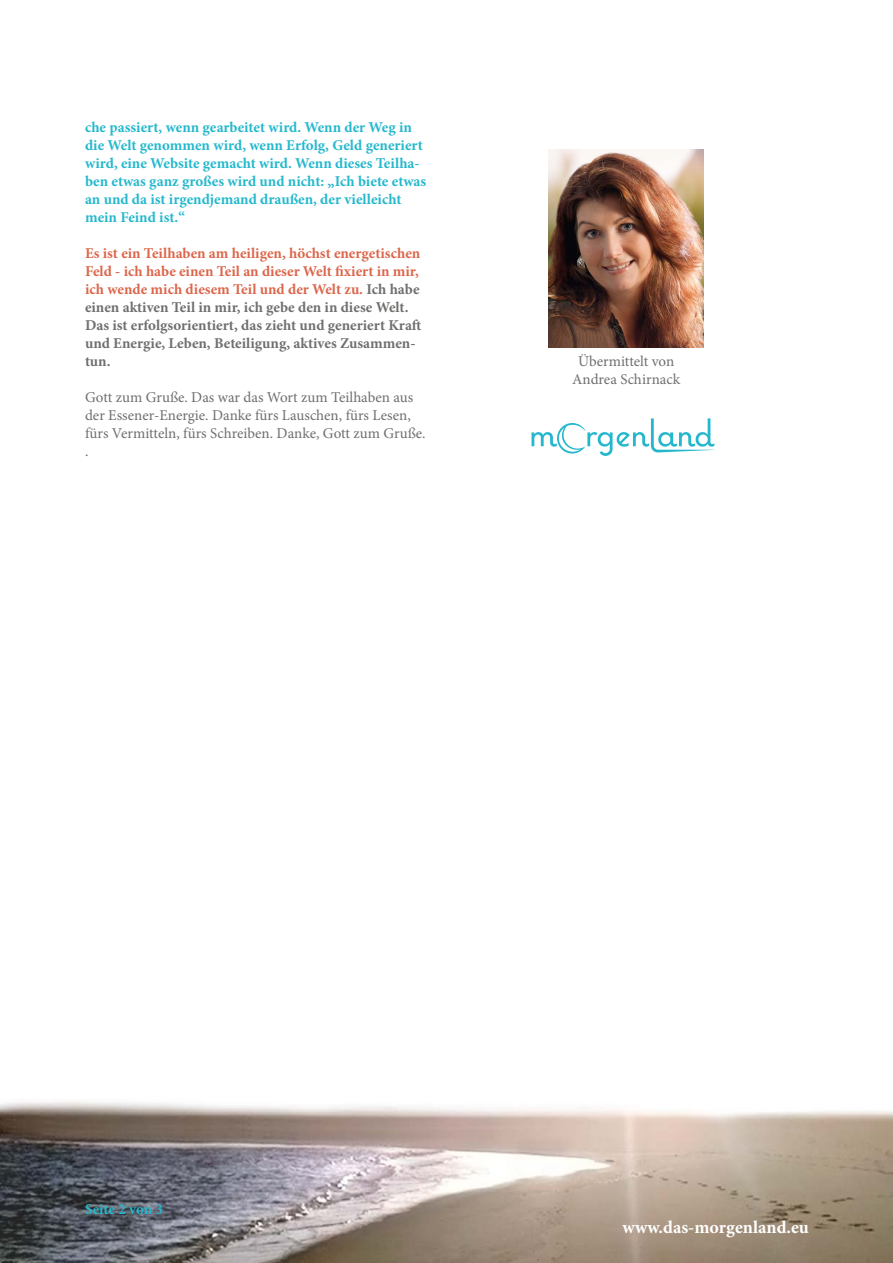
<style>
.page{position:relative;width:893px;height:1263px;background:#fff}
.page>*{position:absolute;margin:0;border:0;box-sizing:border-box;transform-origin:0 0}
.t1{font:700 18px "Minion Pro";color:#fff}
.t2{font:700 15px/18px "Minion Pro";color:#6f6f6e}
.t3{font:700 15px/18px "Minion Pro";color:#25b8cd}
.t4{font:15px/18px "Minion Pro";color:#6f6f6e}
.s1{color:#dc664b}
</style>
<div class="page">
<img style="left:0;top:1101px;width:893px;height:162px">
<img style="left:549px;top:150px;width:155px;height:198px">
<svg style="left:531px;top:418px;width:183px;height:38px"></svg>
<p class="t3" style="left:85px;top:118px;width:343px">che passiert, wenn gearbeitet wird. Wenn der Weg in die Welt genommen wird, wenn Erfolg, Geld generiert wird, eine Website gemacht wird. Wenn dieses Teilha&shy;ben etwas ganz großes wird und nicht: „Ich biete etwas an und da ist irgendjemand draußen, der vielleicht mein Feind ist.“</p>
<p class="t2" style="left:85px;top:244px;width:338px"><span class="s1">Es ist ein Teilhaben am heiligen, höchst energetischen Feld - ich habe einen Teil an dieser Welt fixiert in mir, ich wende mich diesem Teil und der Welt zu.</span> Ich habe einen aktiven Teil in mir, ich gebe den in diese Welt.<br>Das ist erfolgsorientiert, das zieht und generiert Kraft und Energie, Leben, Beteiligung, aktives Zusammen&shy;tun.</p>
<p class="t4" style="left:85px;top:388px;width:342px">Gott zum Gruße. Das war das Wort zum Teilhaben aus der Essener-Energie. Danke fürs Lauschen, fürs Lesen, fürs Vermitteln, fürs Schreiben. Danke, Gott zum Gruße. .</p>
<p class="t4" style="left:572px;top:352px;width:109px;text-align:center">Übermittelt von<br>Andrea Schirnack</p>
<p class="t1" style="left:623px;top:1215px;width:188px">www.das-morgenland.eu</p>
</div>
